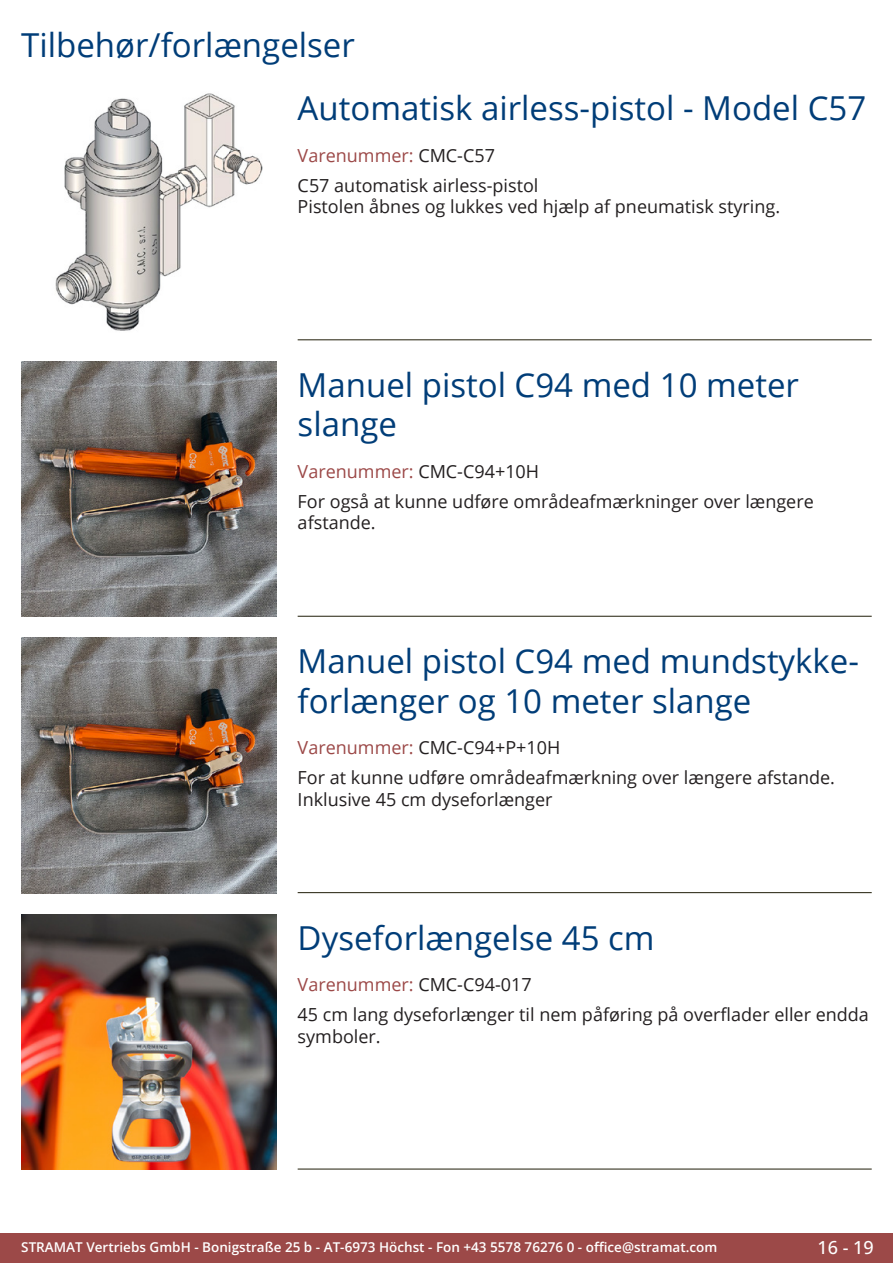
<style>
.page{position:relative;width:893px;height:1263px;background:#fff}
.page>*{position:absolute;margin:0;border:0;box-sizing:border-box;transform-origin:0 0}
.Produkttitel{font:33px/39.6px "Open Sans";color:#003d78}
.RastTitel{font:33px "Open Sans";color:#003d78}
.Beschreibung_Text{font:18px/21.6px "Open Sans";color:#231f20}
.TechDaten_Überschrif{font:18px "Open Sans";color:#9c4948}
.TechDaten_Überschrif-2{font:18px "Open Sans";color:#231f20}
.t1{font:500 18px "Open Sans";color:#fff}
.t2{font:600 13.5px "Open Sans";color:#fff}
.s1{color:#231f20}
.s2{color:#9c4948}
</style>
<div class="page">
<div style="left:0;top:1233px;width:893px;height:30px;background:#9c4948"></div>
<hr style="left:298px;top:340px;width:574px;height:1px;background:#201d08">
<hr style="left:298px;top:616px;width:574px;height:1px;background:#201d08">
<hr style="left:298px;top:892px;width:574px;height:1px;background:#201d08">
<hr style="left:298px;top:1169px;width:574px;height:1px;background:#201d08">
<img style="left:55px;top:93px;width:208px;height:238px">
<img style="left:21px;top:361px;width:255px;height:256px">
<img style="left:21px;top:638px;width:255px;height:255px">
<img style="left:21px;top:914px;width:255px;height:255px">
<p class="RastTitel" style="left:21px;top:22px;width:335px">Tilbehør/forlængelser</p>
<p class="Produkttitel" style="left:298px;top:88px;width:570px">Automatisk airless-pistol - Model C57</p>
<p class="TechDaten_Überschrif" style="left:298px;top:143px;width:199px">Varenummer: <span class="s1">CMC-C57</span></p>
<p class="Beschreibung_Text" style="left:298px;top:174px;width:484px">C57 automatisk airless-pistol<br>Pistolen åbnes og lukkes ved hjælp af pneumatisk styring.</p>
<p class="Produkttitel" style="left:298px;top:364px;width:503px">Manuel pistol C94 med 10 meter slange</p>
<p class="TechDaten_Überschrif" style="left:298px;top:459px;width:243px">Varenummer: <span class="s1">CMC-C94+10H</span></p>
<p class="Beschreibung_Text" style="left:298px;top:490px;width:518px">For også at kunne udføre områdeafmærkninger over længere afstande.</p>
<p class="Produkttitel" style="left:298px;top:640px;width:560px">Manuel pistol C94 med mundstykke&shy;forlænger og 10 meter slange</p>
<p class="TechDaten_Überschrif-2" style="left:298px;top:735px;width:264px"><span class="s2">Varenummer:</span> CMC-C94+P+10H</p>
<p class="Beschreibung_Text" style="left:298px;top:766px;width:539px">For at kunne udføre områdeafmærkning over længere afstande.<br>Inklusive 45 cm dyseforlænger</p>
<p class="Produkttitel" style="left:298px;top:917px;width:358px">Dyseforlængelse 45 cm</p>
<p class="TechDaten_Überschrif" style="left:298px;top:972px;width:236px">Varenummer: <span class="s1">CMC-C94-017</span></p>
<p class="Beschreibung_Text" style="left:298px;top:1003px;width:573px">45 cm lang dyseforlænger til nem påføring på overflader eller endda symboler.</p>
<p class="t2" style="left:21px;top:1238px;width:698px">STRAMAT Vertriebs GmbH - Bonigstraße 25 b - AT-6973 Höchst - Fon +43 5578 76276 0 - office@stramat.com</p>
<p class="t1" style="left:817px;top:1234px;width:58px">16 - 19</p>
</div>
